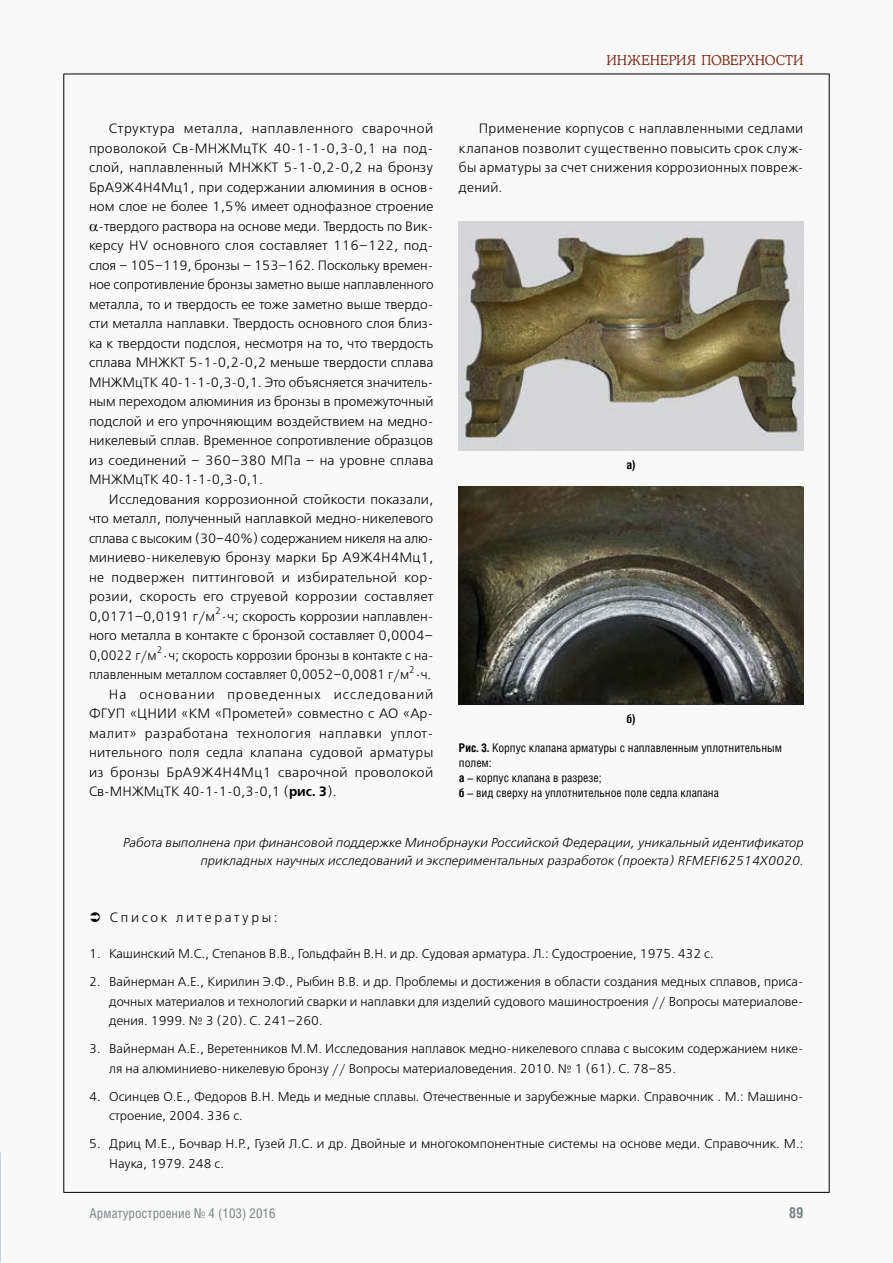
<style>
.page{position:relative;width:893px;height:1263px;background:#f9f9f9}
.page>*{position:absolute;margin:0;border:0;box-sizing:border-box;transform-origin:0 0}
.t1{font:700 15px "Helios Cond";color:#7c8386}
.t2{font:13.5px/19.5px "Free Set Light C";letter-spacing:.005em;color:#000;text-align:justify}
.t3{font:13.5px "Free Set Light C";letter-spacing:.025em;color:#000}
.t4{font:13.5px/19.5px "Free Set Light C";letter-spacing:.005em;color:#000;scale:.95 1}
.t5{font:13.5px "Free Set Light C";letter-spacing:-.015em;color:#000}
.t6{font:13.5px "Free Set Light C";letter-spacing:.035em;color:#000}
.t7{font:13.5px "Free Set Light C";letter-spacing:.04em;color:#000}
.t8{font:13.5px "Free Set Light C";letter-spacing:.065em;color:#000}
.t9{font:13.5px "Helios Cond";color:#7c8386}
.t10{font:13.5px "Osvald Light C";letter-spacing:.025em;color:#7b2b15}
.t11{font:13.5px "Free Set Light C";letter-spacing:.2em;color:#000}
.t12{font:12.75px/19.5px "Free Set Light C";color:#000}
.t13{font:italic 12.75px/18px "Free Set Light C";letter-spacing:.01em;color:#000;text-align:right}
.t14{font:12px/15px "Helios Cond";color:#000}
.t15{font:700 12px "Helios Cond";color:#000}
.t16{font:9.45px "Free Set Light C";color:#000;scale:.95 1}
.t17{font:9.45px "Free Set Light C";color:#000}
.s1{font-family:"Free Set Demi C"}
.s2{font-weight:700}
</style>
<div class="page">
<img style="left:459px;top:222px;width:344px;height:229px">
<img style="left:459px;top:487px;width:344px;height:218px">
<hr style="left:0;top:1131px;width:1px;height:132px;background:#000;opacity:.75">
<hr style="left:64px;top:74px;width:1px;height:1118px;background:#000">
<hr style="left:829px;top:74px;width:1px;height:1118px;background:#000">
<hr style="left:64px;top:74px;width:765px;height:1px;background:#000">
<hr style="left:64px;top:1192px;width:765px;height:1px;background:#000">
<p class="t7" style="left:109px;top:121px;width:326px">Структура металла, наплавленного сварочной</p>
<p class="t2" style="left:89px;top:139px;width:346px">проволокой Св-МНЖМцТК 40-1-1-0,3-0,1 на под-</p>
<p class="t2" style="left:89px;top:159px;width:346px">слой, наплавленный МНЖКТ 5-1-0,2-0,2 на бронзу</p>
<p class="t2" style="left:89px;top:178px;width:346px">БрА9Ж4Н4Мц1, при содержании алюминия в основ-</p>
<p class="t2" style="left:89px;top:198px;width:346px">ном слое не более 1,5% имеет однофазное строение</p>
<p class="t2" style="left:98px;top:217px;width:336px">-твердого раствора на основе меди. Твердость по Вик-</p>
<p class="t2" style="left:89px;top:237px;width:346px">керсу HV основного слоя составляет 116–122, под-</p>
<p class="t2" style="left:89px;top:256px;width:346px">слоя – 105–119, бронзы – 153–162. Поскольку времен-</p>
<p class="t2" style="left:89px;top:276px;width:346px">ное сопротивление бронзы заметно выше наплавленного</p>
<p class="t2" style="left:89px;top:295px;width:346px">металла, то и твердость ее тоже заметно выше твердо-</p>
<p class="t2" style="left:89px;top:315px;width:346px">сти металла наплавки. Твердость основного слоя близ-</p>
<p class="t2" style="left:89px;top:334px;width:346px">ка к твердости подслоя, несмотря на то, что твердость</p>
<p class="t2" style="left:89px;top:354px;width:346px">сплава МНЖКТ 5-1-0,2-0,2 меньше твердости сплава</p>
<p class="t2" style="left:89px;top:373px;width:346px">МНЖМцТК 40-1-1-0,3-0,1. Это объясняется значитель-</p>
<p class="t2" style="left:89px;top:393px;width:346px">ным переходом алюминия из бронзы в промежуточный</p>
<p class="t2" style="left:89px;top:412px;width:346px">подслой и его упрочняющим воздействием на медно-</p>
<p class="t2" style="left:89px;top:432px;width:346px">никелевый сплав. Временное сопротивление образцов</p>
<p class="t2" style="left:89px;top:451px;width:346px">из соединений – 360–380 МПа – на уровне сплава</p>
<p class="t2" style="left:89px;top:471px;width:176px">МНЖМцТК 40-1-1-0,3-0,1.</p>
<p class="t2" style="left:109px;top:490px;width:326px">Исследования коррозионной стойкости показали,</p>
<p class="t2" style="left:89px;top:510px;width:346px">что металл, полученный наплавкой медно-никелевого</p>
<p class="t5" style="left:89px;top:531px;width:346px">сплава с высоким (30–40%) содержанием никеля на алю-</p>
<p class="t2" style="left:89px;top:549px;width:346px">миниево-никелевую бронзу марки Бр А9Ж4Н4Мц1,</p>
<p class="t3" style="left:89px;top:570px;width:346px">не подвержен питтинговой и избирательной кор-</p>
<p class="t2" style="left:89px;top:588px;width:346px">розии, скорость его струевой коррозии составляет</p>
<p class="t2" style="left:89px;top:607px;width:128px">0,0171–0,0191 г/м</p>
<p class="t17" style="left:215px;top:606px;width:7px">2</p>
<p class="t2" style="left:89px;top:607px;width:346px;text-indent:134px">⋅ч; скорость коррозии наплавлен&shy;ного металла в контакте с бронзой составляет 0,0004– 0,0022 г/м</p>
<p class="t16" style="left:157px;top:645px;width:7px">2</p>
<p class="t4" style="left:89px;top:646px;width:364px;text-indent:75px">⋅ч; скорость коррозии бронзы в контакте с на&shy;плавленным металлом составляет 0,0052–0,0081 г/м</p>
<p class="t16" style="left:409px;top:664px;width:7px">2</p>
<p class="t4" style="left:416px;top:666px;width:17px">⋅ч.</p>
<p class="t8" style="left:109px;top:687px;width:326px">На основании проведенных исследований</p>
<p class="t2" style="left:89px;top:705px;width:346px">ФГУП «ЦНИИ «КМ «Прометей» совместно с АО «Ар-</p>
<p class="t6" style="left:89px;top:726px;width:346px">малит» разработана технология наплавки уплот-</p>
<p class="t3" style="left:89px;top:745px;width:346px">нительного поля седла клапана судовой арматуры</p>
<p class="t3" style="left:89px;top:765px;width:346px">из бронзы БрА9Ж4Н4Мц1 сварочной проволокой</p>
<p class="t2" style="left:89px;top:783px;width:249px">Св-МНЖМцТК 40-1-1-0,3-0,1 (<span class="s1">рис. 3</span>).</p>
<p class="t10" style="left:607px;top:52px;width:198px">инженерия поверхности</p>
<p class="t2" style="left:459px;top:120px;width:346px;text-indent:20px">Применение корпусов с наплавленными седлами клапанов позволит существенно повысить срок служ&shy;бы арматуры за счет снижения коррозионных повреж&shy;дений.</p>
<p class="t15" style="left:626px;top:457px;width:11px">а)</p>
<p class="t15" style="left:626px;top:711px;width:11px">б)</p>
<p class="t14" style="left:459px;top:739px;width:325px"><span class="s2">Рис. 3.</span> Корпус клапана арматуры с наплавленным уплотнительным полем:<br><span class="s2">а</span> – корпус клапана в разрезе;<br><span class="s2">б</span> – вид сверху на уплотнительное поле седла клапана</p>
<p class="t13" style="left:123px;top:834px;width:682px">Работа выполнена при финансовой поддержке Минобрнауки Российской Федерации, уникальный идентификатор прикладных научных исследований и экспериментальных разработок (проекта) RFMEFI62514X0020.</p>
<p class="t11" style="left:110px;top:910px;width:169px">Список литературы:</p>
<p class="t12" style="left:89px;top:945px;width:626px">1. Кашинский М.С., Степанов В.В., Гольдфайн В.Н. и др. Судовая арматура. Л.: Судостроение, 1975. 432 с.</p>
<p class="t12" style="left:109px;top:973px;width:696px;text-align:justify;text-indent:-20px">2. Вайнерман А.Е., Кирилин Э.Ф., Рыбин В.В. и др. Проблемы и достижения в области создания медных сплавов, приса&shy;дочных материалов и технологий сварки и наплавки для изделий судового машиностроения // Вопросы материалове&shy;дения. 1999. № 3 (20). С. 241–260.</p>
<p class="t12" style="left:109px;top:1040px;width:696px;text-indent:-20px">3. Вайнерман А.Е., Веретенников М.М. Исследования наплавок медно-никелевого сплава с высоким содержанием нике&shy;ля на алюминиево-никелевую бронзу // Вопросы материаловедения. 2010. № 1 (61). С. 78–85.</p>
<p class="t12" style="left:109px;top:1087px;width:696px;text-indent:-20px">4. Осинцев О.Е., Федоров В.Н. Медь и медные сплавы. Отечественные и зарубежные марки. Справочник . М.: Машино&shy;строение, 2004. 336 с.</p>
<p class="t12" style="left:109px;top:1135px;width:696px;text-indent:-20px">5. Дриц М.Е., Бочвар Н.Р., Гузей Л.С. и др. Двойные и многокомпонентные системы на основе меди. Справочник. М.:<br>Наука, 1979. 248 с.</p>
<p class="t9" style="left:90px;top:1205px;width:187px">Арматуростроение № 4 (103) 2016</p>
<p class="t1" style="left:789px;top:1203px;width:17px">89</p>
</div>
